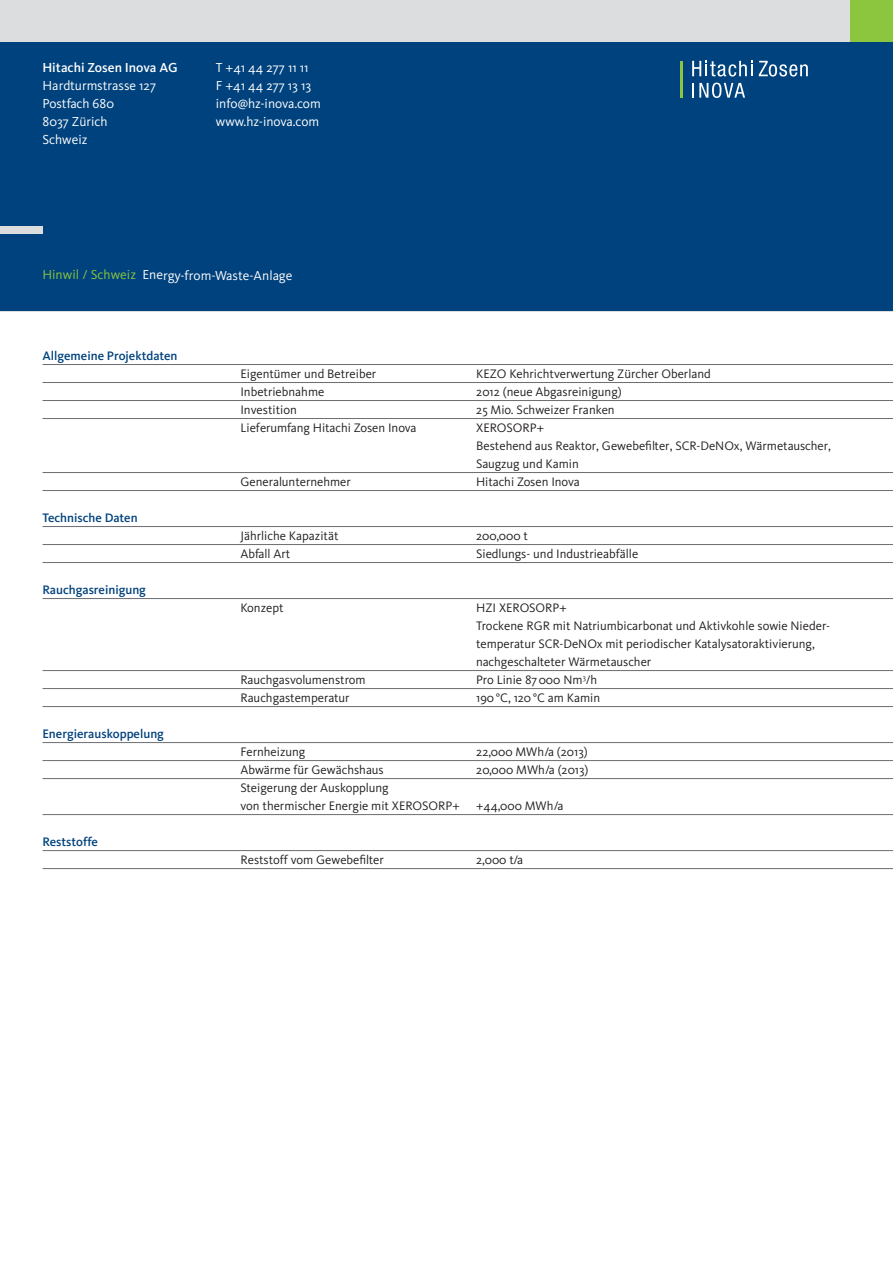
<style>
.page{position:relative;width:893px;height:1263px;background:#fff}
.page>*{position:absolute;margin:0;border:0;box-sizing:border-box;transform-origin:0 0}
.t1{font:13.5px/18px "Kievit";color:#fff}
.t2{font:500 13.5px "Kievit";color:#fff}
.t3{font:12.75px/18px "Kievit";color:#231f20}
.t4{font:500 12.75px "Kievit";color:#00427d}
.s1{color:#8bc63e}
</style>
<div class="page">
<div style="left:0;top:0;width:893px;height:311px;background:#dcdddf"></div>
<div style="left:850px;top:0;width:43px;height:153px;background:#8bc63e"></div>
<div style="left:0;top:43px;width:893px;height:268px;background:#00427d"></div>
<div style="left:0;top:226px;width:43px;height:8px;background:#dcdddf"></div>
<hr style="left:43px;top:364px;width:850px;height:1px;background:#6c6d70">
<hr style="left:43px;top:382px;width:850px;height:1px;background:#6c6d70">
<hr style="left:43px;top:400px;width:850px;height:1px;background:#6c6d70">
<hr style="left:43px;top:418px;width:850px;height:1px;background:#6c6d70">
<hr style="left:43px;top:472px;width:850px;height:1px;background:#6c6d70">
<hr style="left:43px;top:490px;width:850px;height:1px;background:#6c6d70">
<hr style="left:43px;top:526px;width:850px;height:1px;background:#6c6d70">
<hr style="left:43px;top:544px;width:850px;height:1px;background:#6c6d70">
<hr style="left:43px;top:562px;width:850px;height:1px;background:#6c6d70">
<hr style="left:43px;top:598px;width:850px;height:1px;background:#6c6d70">
<hr style="left:43px;top:670px;width:850px;height:1px;background:#6c6d70">
<hr style="left:43px;top:688px;width:850px;height:1px;background:#6c6d70">
<hr style="left:43px;top:706px;width:850px;height:1px;background:#6c6d70">
<hr style="left:43px;top:742px;width:850px;height:1px;background:#6c6d70">
<hr style="left:43px;top:760px;width:850px;height:1px;background:#6c6d70">
<hr style="left:43px;top:778px;width:850px;height:1px;background:#6c6d70">
<hr style="left:43px;top:814px;width:850px;height:1px;background:#6c6d70">
<hr style="left:43px;top:850px;width:850px;height:1px;background:#6c6d70">
<hr style="left:43px;top:868px;width:850px;height:1px;background:#6c6d70">
<svg style="left:692px;top:83px;width:53px;height:15px"></svg>
<svg style="left:759px;top:61px;width:49px;height:16px"></svg>
<svg style="left:692px;top:61px;width:61px;height:16px"></svg>
<hr style="left:680px;top:61px;width:3px;height:37px;background:#8bc63e">
<p class="t2" style="left:43px;top:59px;width:137px">Hitachi Zosen Inova AG</p>
<p class="t1" style="left:43px;top:76px;width:115px">Hardturmstrasse 127<br>Postfach 680<br>8037 Zürich<br>Schweiz</p>
<p class="t1" style="left:216px;top:58px;width:106px">T +41 44 277 11 11<br>F +41 44 277 13 13 info@hz-inova.com www.hz-inova.com</p>
<p class="t1" style="left:42px;top:266px;width:252px"><span class="s1">Hinwil / Schweiz</span> Energy-from-Waste-Anlage</p>
<p class="t4" style="left:43px;top:348px;width:137px">Allgemeine Projektdaten</p>
<p class="t4" style="left:42px;top:510px;width:97px">Technische Daten</p>
<p class="t4" style="left:42px;top:582px;width:105px">Rauchgasreinigung</p>
<p class="t4" style="left:43px;top:726px;width:123px">Energierauskoppelung</p>
<p class="t4" style="left:42px;top:834px;width:57px">Reststoffe</p>
<p class="t3" style="left:241px;top:365px;width:137px">Eigentümer und Betreiber</p>
<p class="t3" style="left:476px;top:365px;width:236px">KEZO Kehrichtverwertung Zürcher Oberland</p>
<p class="t3" style="left:241px;top:383px;width:85px">Inbetriebnahme</p>
<p class="t3" style="left:476px;top:383px;width:147px">2012 (neue Abgasreinigung)</p>
<p class="t3" style="left:240px;top:401px;width:58px">Investition</p>
<p class="t3" style="left:476px;top:401px;width:140px">25 Mio. Schweizer Franken</p>
<p class="t3" style="left:240px;top:419px;width:178px">Lieferumfang Hitachi Zosen Inova</p>
<p class="t3" style="left:476px;top:419px;width:356px">XEROSORP+<br>Bestehend aus Reaktor, Gewebefilter, SCR-DeNOx, Wärmetauscher,<br>Saugzug und Kamin</p>
<p class="t3" style="left:240px;top:473px;width:112px">Generalunternehmer</p>
<p class="t3" style="left:476px;top:473px;width:105px">Hitachi Zosen Inova</p>
<p class="t3" style="left:240px;top:527px;width:100px">Jährliche Kapazität</p>
<p class="t3" style="left:476px;top:527px;width:53px">200,000 t</p>
<p class="t3" style="left:240px;top:545px;width:51px">Abfall Art</p>
<p class="t3" style="left:476px;top:545px;width:164px">Siedlungs- und Industrieabfälle</p>
<p class="t3" style="left:240px;top:599px;width:45px">Konzept</p>
<p class="t3" style="left:476px;top:599px;width:355px">HZI XEROSORP+<br>Trockene RGR mit Natriumbicarbonat und Aktivkohle sowie Nieder&shy;temperatur SCR-DeNOx mit periodischer Katalysatoraktivierung, nachgeschalteter Wärmetauscher</p>
<p class="t3" style="left:240px;top:671px;width:127px">Rauchgasvolumenstrom</p>
<p class="t3" style="left:476px;top:671px;width:123px">Pro Linie 87000 Nm<sup>3</sup>/h</p>
<p class="t3" style="left:241px;top:689px;width:111px">Rauchgastemperatur</p>
<p class="t3" style="left:476px;top:689px;width:125px">190°C, 120°C am Kamin</p>
<p class="t3" style="left:240px;top:743px;width:66px">Fernheizung</p>
<p class="t3" style="left:476px;top:743px;width:113px">22,000 MWh/a (2013)</p>
<p class="t3" style="left:240px;top:761px;width:145px">Abwärme für Gewächshaus</p>
<p class="t3" style="left:476px;top:761px;width:114px">20,000 MWh/a (2013)</p>
<p class="t3" style="left:240px;top:779px;width:221px">Steigerung der Auskopplung<br>von thermischer Energie mit XEROSORP+</p>
<p class="t3" style="left:476px;top:797px;width:89px">+44,000 MWh/a</p>
<p class="t3" style="left:240px;top:851px;width:145px">Reststoff vom Gewebefilter</p>
<p class="t3" style="left:476px;top:851px;width:49px">2,000 t/a</p>
</div>
